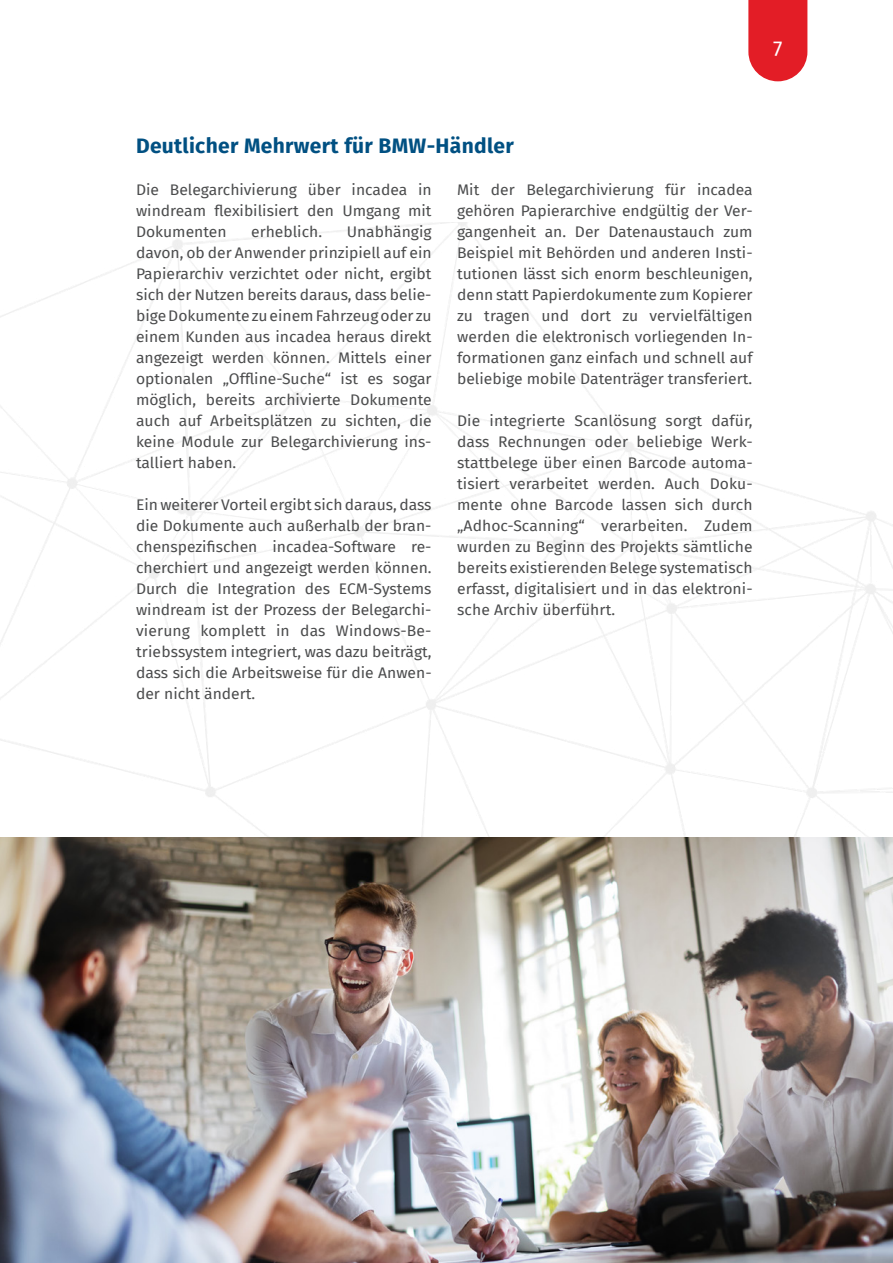
<style>
.page{position:relative;width:893px;height:1263px;background:#fff}
.page>*{position:absolute;margin:0;border:0;box-sizing:border-box;transform-origin:0 0}
.Überschrift_1{font:700 21px "Fira Sans";letter-spacing:.015em;color:#015082}
.t1{font:21px "Fira Sans";color:#fff}
.Fließext{font:15px/21px "Fira Sans";color:#4b4c4d;text-align:justify;scale:1.04 1}
</style>
<div class="page">
<img style="left:0;top:222px;width:893px;height:616px">
<img style="left:0;top:838px;width:893px;height:425px">
<svg style="left:748px;top:0;width:59px;height:81px;background:#e52e37"></svg>
<h1 class="t1" style="left:773px;top:33px;width:11px">7</h1>
<p class="Überschrift_1" style="left:136px;top:128px;width:379px">Deutlicher Mehrwert für BMW-Händler</p>
<p class="Fließext" style="left:136px;top:179px;width:286px">Die Belegarchivierung über incadea in windream flexibilisiert den Umgang mit Dokumenten</p>
<p class="Fließext" style="left:136px;top:221px;width:286px;text-indent:211px">Unabhängig davon, ob der Anwender prinzipiell auf ein Papierarchiv verzichtet oder nicht, ergibt sich der Nutzen bereits daraus, dass belie&shy;bige Dokumente zu einem Fahrzeug oder zu einem Kunden aus incadea heraus direkt angezeigt werden können. Mittels einer optionalen „Offline-Suche“ ist es sogar möglich, bereits archivierte Dokumente auch auf Arbeitsplätzen zu sichten, die keine Module zur Belegarchivierung ins&shy;talliert haben.</p>
<p class="Fließext" style="left:136px;top:494px;width:286px">Ein weiterer Vorteil ergibt sich daraus, dass die Dokumente auch außerhalb der bran&shy;chenspezifischen incadea-Software re&shy;cherchiert und angezeigt werden können.<br>Durch die Integration des ECM-Systems windream ist der Prozess der Belegarchi&shy;vierung komplett in das Windows-Be&shy;triebssystem integriert, was dazu beiträgt, dass sich die Arbeitsweise für die Anwen&shy;der nicht ändert.</p>
<p class="Fließext" style="left:251px;top:221px;width:70px">erheblich.</p>
<p class="Fließext" style="left:457px;top:179px;width:286px">Mit der Belegarchivierung für incadea gehören Papierarchive endgültig der Ver&shy;gangenheit an. Der Datenaustauch zum Beispiel mit Behörden und anderen Insti&shy;tutionen lässt sich enorm beschleunigen, denn statt Papierdokumente zum Kopierer zu tragen und dort zu vervielfältigen werden die elektronisch vorliegenden In&shy;formationen ganz einfach und schnell auf beliebige mobile Datenträger transferiert.</p>
<p class="Fließext" style="left:457px;top:410px;width:286px">Die integrierte Scanlösung sorgt dafür, dass Rechnungen oder beliebige Werk&shy;stattbelege über einen Barcode automa&shy;tisiert verarbeitet werden. Auch Doku&shy;mente ohne Barcode lassen sich durch „Adhoc-Scanning“ verarbeiten. Zudem wurden zu Beginn des Projekts sämtliche bereits existierenden Belege systematisch erfasst, digitalisiert und in das elektroni&shy;sche Archiv überführt.</p>
</div>
